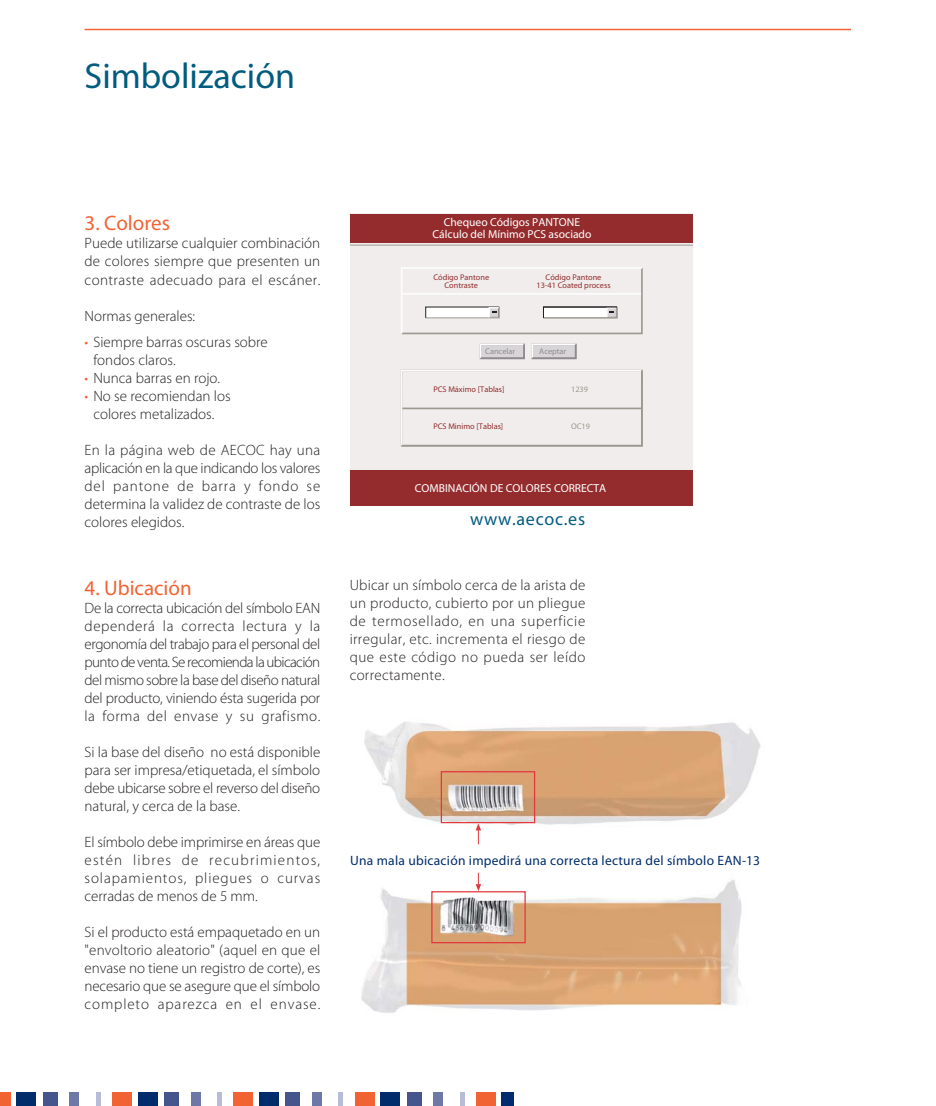
<style>
.page{position:relative;width:936px;height:1106px;background:#fff}
.page>*{position:absolute;margin:0;border:0;box-sizing:border-box;transform-origin:0 0}
.t1{font:36px "Myriad Pro";color:#005c7e}
.t2{font:21px "Myriad Pro";color:#f26334}
.t3{font:18px "Myriad Pro";letter-spacing:.04em;color:#005c7e}
.t4{font:300 15px/18px "Myriad Pro";color:#231f20;text-align:justify}
.t5{font:13.5px "Myriad Pro";letter-spacing:.02em;color:#002c6c}
.t6{font:11.55px/11.6px "Myriad Pro";color:#fff;text-align:center}
.t7{font:8.25px/8.2px "Myriad Pro";color:#942c2d;text-align:center}
.t8{font:8.25px "Myriad Pro";color:#8f8b8f}
.t9{font:8.25px "Myriad Pro";color:#9d988f}
.s1{color:#f26334}
</style>
<div class="page">
<img style="left:361px;top:721px;width:400px;height:292px">
<hr style="left:85px;top:29px;width:765px;height:1px;background:#f26334">
<div style="left:476px;top:1092px;width:20px;height:14px;background:#f26334"></div>
<div style="left:459px;top:1092px;width:5px;height:14px;background:#b8bcd6"></div>
<div style="left:433px;top:1092px;width:10px;height:14px;background:#6d78a6"></div>
<div style="left:407px;top:1092px;width:14px;height:14px;background:#45568c"></div>
<div style="left:380px;top:1092px;width:20px;height:14px;background:#002c6c"></div>
<div style="left:501px;top:1092px;width:13px;height:14px;background:#002c6c"></div>
<div style="left:112px;top:1092px;width:20px;height:14px;background:#f26334"></div>
<hr style="left:96px;top:1092px;width:4px;height:14px;background:#b8bcd6">
<div style="left:69px;top:1092px;width:10px;height:14px;background:#6d78a6"></div>
<div style="left:43px;top:1092px;width:15px;height:14px;background:#45568c"></div>
<div style="left:16px;top:1092px;width:20px;height:14px;background:#002c6c"></div>
<div style="left:233px;top:1092px;width:20px;height:14px;background:#f26334"></div>
<div style="left:217px;top:1092px;width:5px;height:14px;background:#b8bcd6"></div>
<div style="left:190px;top:1092px;width:10px;height:14px;background:#6d78a6"></div>
<div style="left:164px;top:1092px;width:15px;height:14px;background:#45568c"></div>
<div style="left:138px;top:1092px;width:20px;height:14px;background:#002c6c"></div>
<div style="left:354px;top:1092px;width:20px;height:14px;background:#f26334"></div>
<div style="left:338px;top:1092px;width:5px;height:14px;background:#b8bcd6"></div>
<div style="left:312px;top:1092px;width:10px;height:14px;background:#6d78a6"></div>
<div style="left:285px;top:1092px;width:15px;height:14px;background:#45568c"></div>
<div style="left:259px;top:1092px;width:20px;height:14px;background:#002c6c"></div>
<div style="left:0;top:1092px;width:11px;height:14px;background:#f26334"></div>
<svg style="left:475px;top:872px;width:6px;height:19px"></svg>
<svg style="left:475px;top:823px;width:6px;height:21px"></svg>
<div style="left:440px;top:771px;width:95px;height:52px;border:1px solid #e1393e"></div>
<div style="left:431px;top:891px;width:94px;height:52px;border:1px solid #e1393e"></div>
<div style="left:350px;top:852px;width:410px;height:15px;background:#fff"></div>
<div style="left:350px;top:214px;width:342px;height:292px;background:#f0edec"></div>
<svg style="left:479px;top:343px;width:98px;height:17px"></svg>
<svg style="left:400px;top:369px;width:243px;height:78px"></svg>
<hr style="left:402px;top:407px;width:240px;height:2px;background:#9d988f">
<div style="left:350px;top:214px;width:342px;height:28px;background:#942c2d"></div>
<div style="left:350px;top:470px;width:342px;height:36px;background:#942c2d"></div>
<hr style="left:350px;top:245px;width:342px;height:1px;background:#9d988f">
<svg style="left:401px;top:267px;width:242px;height:68px"></svg>
<hr style="left:401px;top:293px;width:240px;height:1px;background:#fdfdfe">
<h1 class="t1" style="left:85px;top:63px;width:212px">Simbolización</h1>
<h2 class="t2" style="left:85px;top:215px;width:87px">3. Colores</h2>
<p class="t4" style="left:85px;top:236px;width:237px">Puede utilizarse cualquier combinación de colores siempre que presenten un contraste adecuado para el escáner.</p>
<p class="t4" style="left:85px;top:308px;width:112px">Normas generales:</p>
<p class="t4" style="left:93px;top:334px;width:176px;text-indent:-9px"><span class="s1">•</span> Siempre barras oscuras sobre fondos claros.</p>
<p class="t4" style="left:85px;top:370px;width:137px"><span class="s1">•</span> Nunca barras en rojo.</p>
<p class="t4" style="left:85px;top:388px;width:147px;text-align:center"><span class="s1">•</span> No se recomiendan los colores metalizados.</p>
<p class="t4" style="left:85px;top:442px;width:237px">En la página web de AECOC hay una aplicación en la que indicando los valores del pantone de barra y fondo se determina la validez de contraste de los colores elegidos.</p>
<h2 class="t2" style="left:85px;top:579px;width:109px">4. Ubicación</h2>
<p class="t4" style="left:85px;top:600px;width:237px">De la correcta ubicación del símbolo EAN dependerá la correcta lectura y la ergonomía del trabajo para el personal del punto de venta. Se recomienda la ubicación del mismo sobre la base del diseño natural del producto, viniendo ésta sugerida por la forma del envase y su grafismo.</p>
<p class="t4" style="left:85px;top:744px;width:237px">Si la base del diseño no está disponible para ser impresa/etiquetada, el símbolo debe ubicarse sobre el reverso del diseño natural, y cerca de la base.</p>
<p class="t4" style="left:85px;top:834px;width:237px">El símbolo debe imprimirse en áreas que estén libres de recubrimientos, solapamientos, pliegues o curvas cerradas de menos de 5 mm.</p>
<p class="t4" style="left:85px;top:924px;width:237px">Si el producto está empaquetado en un "envoltorio aleatorio" (aquel en que el envase no tiene un registro de corte), es necesario que se asegure que el símbolo completo aparezca en el envase.</p>
<p class="t6" style="left:432px;top:217px;width:160px">Chequeo Códigos PANTONE<br>Cálculo del Mínimo PCS asociado</p>
<p class="t7" style="left:433px;top:274px;width:57px">Código Pantone<br>Contraste</p>
<p class="t7" style="left:536px;top:274px;width:76px">Código Pantone<br>13-41 Coated process</p>
<p class="t8" style="left:485px;top:348px;width:31px">Cancelar</p>
<p class="t8" style="left:539px;top:348px;width:28px">Aceptar</p>
<p class="t7" style="left:433px;top:385px;width:73px">PCS Máximo [Tablas]</p>
<p class="t7" style="left:433px;top:422px;width:71px">PCS Minimo [Tablas]</p>
<p class="t9" style="left:571px;top:386px;width:18px">1239</p>
<p class="t9" style="left:571px;top:423px;width:20px">OC19</p>
<p class="t6" style="left:415px;top:483px;width:193px">COMBINACIÓN DE COLORES CORRECTA</p>
<p class="t3" style="left:470px;top:512px;width:116px">www.aecoc.es</p>
<p class="t4" style="left:349px;top:577px;width:237px">Ubicar un símbolo cerca de la arista de un producto, cubierto por un pliegue de termosellado, en una superficie irregular, etc. incrementa el riesgo de que este código no pueda ser leído correctamente.</p>
<p class="t5" style="left:350px;top:855px;width:411px">Una mala ubicación impedirá una correcta lectura del símbolo EAN-13</p>
</div>
